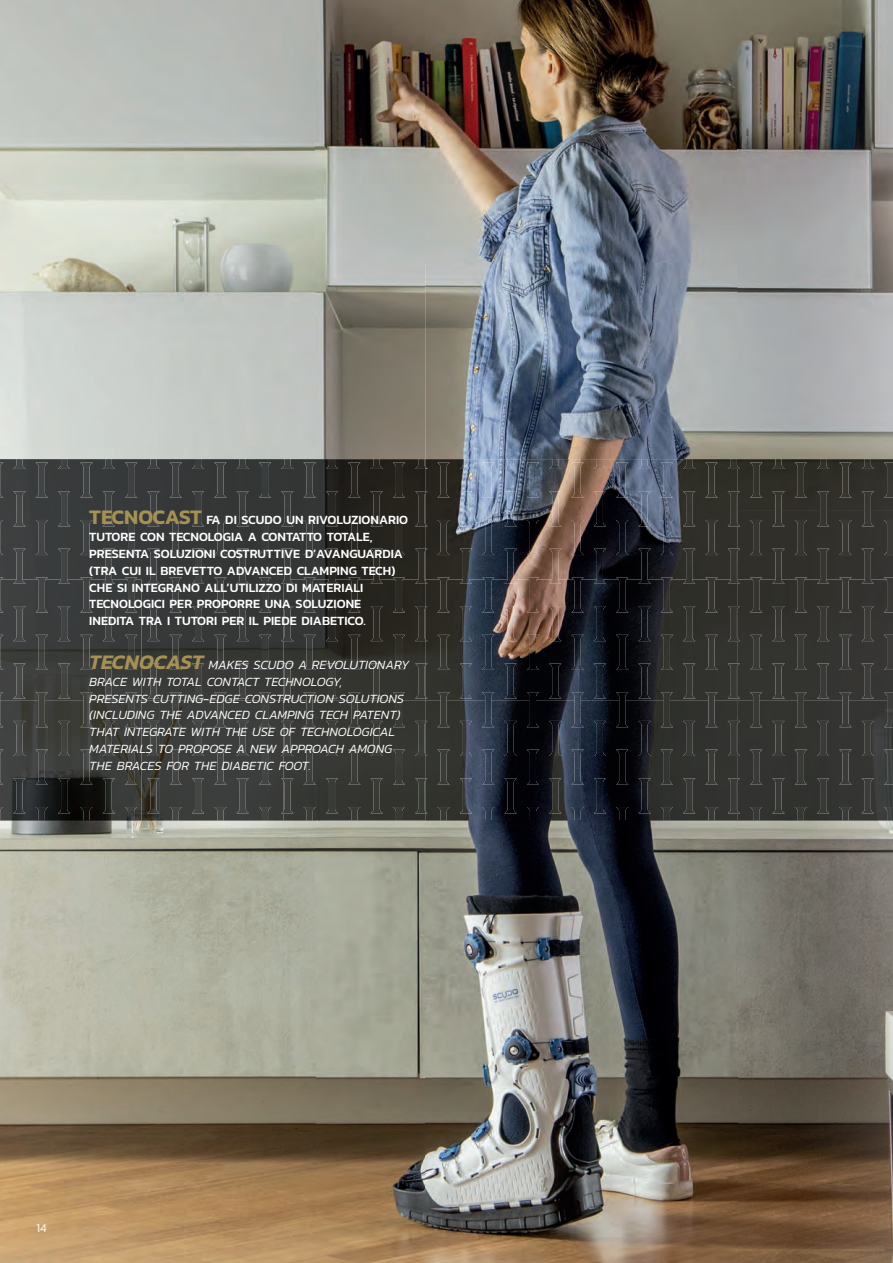
<style>
.page{position:relative;width:893px;height:1263px;background:#fff}
.page>*{position:absolute;margin:0;border:0;box-sizing:border-box;transform-origin:0 0}
.t1{font:500 12.75px/16.8px "Kanit";color:#fff}
.t2{font:italic 300 12.75px/16.8px "Kanit";color:#fff}
.t3{font:300 12px "Kanit";color:#fff}
.s1{font-weight:600;font-size:21px;color:#a69155}
</style>
<div class="page">
<img style="left:0;top:0;width:737px;height:459px">
<img style="left:0;top:820px;width:425px;height:443px">
<img style="left:0;top:498px;width:383px;height:81px">
<img style="left:134px;top:641px;width:134px;height:77px">
<img style="left:0;top:700px;width:106px;height:120px">
<img style="left:319px;top:700px;width:210px;height:120px">
<img style="left:106px;top:717px;width:36px;height:103px">
<img style="left:284px;top:756px;width:35px;height:64px">
<img style="left:0;top:579px;width:142px;height:121px">
<img style="left:268px;top:584px;width:156px;height:137px">
<img style="left:159px;top:700px;width:107px;height:120px">
<img style="left:142px;top:756px;width:18px;height:64px">
<img style="left:266px;top:756px;width:18px;height:64px">
<img style="left:424px;top:526px;width:1px;height:252px">
<img style="left:0;top:459px;width:405px;height:39px">
<img style="left:13px;top:491px;width:412px;height:35px">
<img style="left:13px;top:549px;width:412px;height:35px">
<img style="left:13px;top:606px;width:412px;height:35px">
<img style="left:13px;top:663px;width:412px;height:35px">
<img style="left:13px;top:721px;width:412px;height:35px">
<img style="left:13px;top:778px;width:412px;height:35px">
<img style="left:737px;top:0;width:156px;height:579px">
<img style="left:425px;top:820px;width:468px;height:443px">
<img style="left:425px;top:459px;width:312px;height:120px">
<img style="left:581px;top:584px;width:156px;height:79px">
<img style="left:529px;top:641px;width:52px;height:179px">
<img style="left:737px;top:641px;width:52px;height:179px">
<img style="left:789px;top:579px;width:104px;height:241px">
<img style="left:425px;top:579px;width:104px;height:121px">
<img style="left:581px;top:698px;width:156px;height:122px">
<svg style="left:862px;top:459px;width:12px;height:4px"></svg>
<svg style="left:817px;top:459px;width:12px;height:4px"></svg>
<svg style="left:772px;top:459px;width:13px;height:4px"></svg>
<svg style="left:728px;top:459px;width:12px;height:4px"></svg>
<svg style="left:683px;top:459px;width:12px;height:4px"></svg>
<svg style="left:638px;top:459px;width:13px;height:4px"></svg>
<svg style="left:594px;top:459px;width:12px;height:4px"></svg>
<svg style="left:549px;top:459px;width:12px;height:4px"></svg>
<svg style="left:504px;top:459px;width:13px;height:4px"></svg>
<svg style="left:460px;top:459px;width:12px;height:4px"></svg>
<svg style="left:415px;top:459px;width:12px;height:10px"></svg>
<img style="left:437px;top:463px;width:456px;height:35px">
<img style="left:460px;top:491px;width:414px;height:35px">
<img style="left:460px;top:549px;width:414px;height:35px">
<img style="left:460px;top:606px;width:414px;height:35px">
<img style="left:460px;top:663px;width:414px;height:35px">
<img style="left:460px;top:721px;width:414px;height:35px">
<img style="left:460px;top:778px;width:414px;height:35px">
<p class="t1" style="left:89px;top:511px;width:320px"><span class="s1">TECNOCAST</span> FA DI SCUDO UN RIVOLUZIONARIO TUTORE CON TECNOLOGIA A CONTATTO TOTALE, PRESENTA SOLUZIONI COSTRUTTIVE D’AVANGUARDIA (TRA CUI IL BREVETTO ADVANCED CLAMPING TECH)<br>CHE SI INTEGRANO ALL’UTILIZZO DI MATERIALI TECNOLOGICI PER PROPORRE UNA SOLUZIONE INEDITA TRA I TUTORI PER IL PIEDE DIABETICO.</p>
<p class="t2" style="left:89px;top:656px;width:321px"><span class="s1">TECNOCAST</span> MAKES SCUDO A REVOLUTIONARY BRACE WITH TOTAL CONTACT TECHNOLOGY,<br>PRESENTS CUTTING-EDGE CONSTRUCTION SOLUTIONS (INCLUDING THE ADVANCED CLAMPING TECH PATENT)<br>THAT INTEGRATE WITH THE USE OF TECHNOLOGICAL MATERIALS TO PROPOSE A NEW APPROACH AMONG THE BRACES FOR THE DIABETIC FOOT.</p>
<p class="t3" style="left:36px;top:1219px;width:12px">14</p>
</div>
